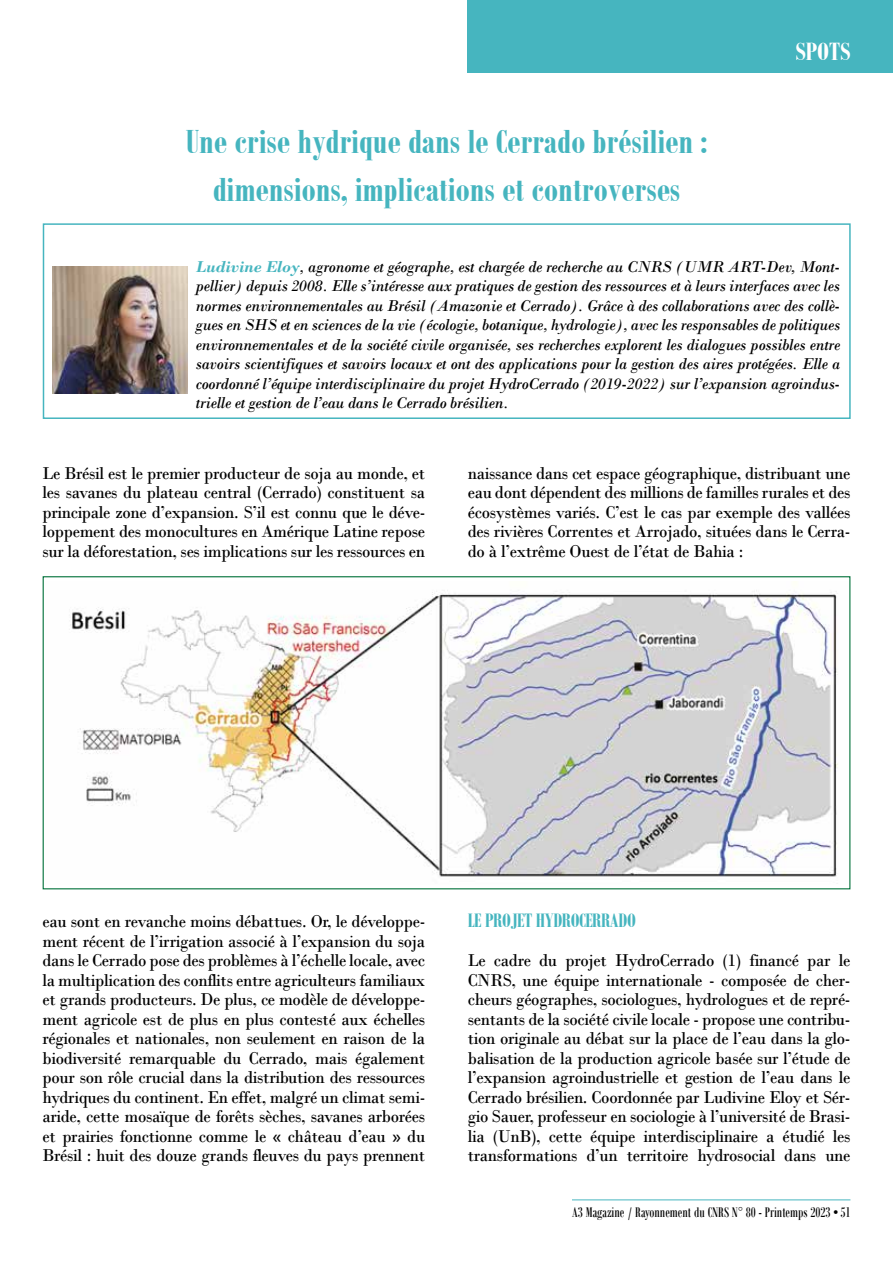
<style>
.page{position:relative;width:893px;height:1263px;background:#fff}
.page>*{position:absolute;margin:0;border:0;box-sizing:border-box;transform-origin:0 0}
.t1{font:700 36px/48px "Bodoni MT Condensed";color:#46b5bf;text-align:center;scale:.95 1}
.t2{font:700 27px "Bodoni MT Condensed";color:#fff}
.t3{font:700 21px "Bodoni MT Condensed";letter-spacing:-.015em;color:#46b5bf;scale:.95 1}
.t4{font:18px/19.5px "Bodoni";letter-spacing:-.02em;color:#000;text-align:justify;scale:.95 1}
.t5{font:italic 16.5px/19.5px "Bodoni";letter-spacing:-.015em;color:#000;text-align:justify}
.t6{font:15px "Bodoni MT Condensed";color:#000}
.s1{font-weight:700;color:#46b5bf}
</style>
<div class="page">
<hr style="left:572px;top:1199px;width:278px;height:1px;background:#46b5bf">
<div style="left:468px;top:0;width:425px;height:72px;background:#46b5bf"></div>
<div style="left:43px;top:223px;width:808px;height:196px;border:2px solid #46b5bf"></div>
<img style="left:52px;top:266px;width:135px;height:127px">
<img style="left:72px;top:590px;width:766px;height:287px">
<h1 class="t1" style="left:186px;top:117px;width:550px">Une crise hydrique dans le Cerrado brésilien : dimensions, implications et controverses</h1>
<h2 class="t2" style="left:796px;top:36px;width:57px">SPOTS</h2>
<p class="t5" style="left:196px;top:257px;width:646px"><span class="s1">Ludivine Eloy</span>, agronome et géographe, est chargée de recherche au CNRS (UMR ART-Dev, Mont&shy;pellier) depuis 2008. Elle s’intéresse aux pratiques de gestion des ressources et à leurs interfaces avec les normes environnementales au Brésil (Amazonie et Cerrado). Grâce à des collaborations avec des collè&shy;gues en SHS et en sciences de la vie (écologie, botanique, hydrologie), avec les responsables de politiques environnementales et de la société civile organisée, ses recherches explorent les dialogues possibles entre savoirs scientifiques et savoirs locaux et ont des applications pour la gestion des aires protégées. Elle a coordonné l’équipe interdisciplinaire du projet HydroCerrado (2019-2022) sur l’expansion agroindus&shy;trielle et gestion de l’eau dans le Cerrado brésilien.</p>
<p class="t4" style="left:43px;top:463px;width:404px">Le Brésil est le premier producteur de soja au monde, et les savanes du plateau central (Cerrado) constituent sa principale zone d’expansion. S’il est connu que le déve&shy;loppement des monocultures en Amérique Latine repose sur la déforestation, ses implications sur les ressources en</p>
<p class="t4" style="left:468px;top:463px;width:404px">naissance dans cet espace géographique, distribuant une eau dont dépendent des millions de familles rurales et des écosystèmes variés. C’est le cas par exemple des vallées des rivières Correntes et Arrojado, situées dans le Cerra&shy;do à l’extrême Ouest de l’état de Bahia :</p>
<p class="t4" style="left:43px;top:912px;width:404px">eau sont en revanche moins débattues. Or, le développe&shy;ment récent de l’irrigation associé à l’expansion du soja dans le Cerrado pose des problèmes à l’échelle locale, avec la multiplication des conflits entre agriculteurs familiaux et grands producteurs. De plus, ce modèle de développe&shy;ment agricole est de plus en plus contesté aux échelles régionales et nationales, non seulement en raison de la biodiversité remarquable du Cerrado, mais également pour son rôle crucial dans la distribution des ressources hydriques du continent. En effet, malgré un climat semi&shy;aride, cette mosaïque de forêts sèches, savanes arborées et prairies fonctionne comme le « château d’eau » du Brésil : huit des douze grands fleuves du pays prennent</p>
<p class="t3" style="left:468px;top:908px;width:178px">LE PROJET HYDROCERRADO</p>
<p class="t4" style="left:468px;top:951px;width:404px">Le cadre du projet HydroCerrado (1) financé par le CNRS, une équipe internationale - composée de cher&shy;cheurs géographes, sociologues, hydrologues et de repré&shy;sentants de la société civile locale - propose une contribu&shy;tion originale au débat sur la place de l’eau dans la glo&shy;balisation de la production agricole basée sur l’étude de l’expansion agroindustrielle et gestion de l’eau dans le Cerrado brésilien. Coordonnée par Ludivine Eloy et Sér&shy;gio Sauer, professeur en sociologie à l’université de Brasi&shy;lia (UnB), cette équipe interdisciplinaire a étudié les transformations d’un territoire hydrosocial dans une</p>
<p class="t6" style="left:572px;top:1203px;width:280px">A3 Magazine / Rayonnement du CNRS N° 80 - Printemps 2023 • 51</p>
</div>
